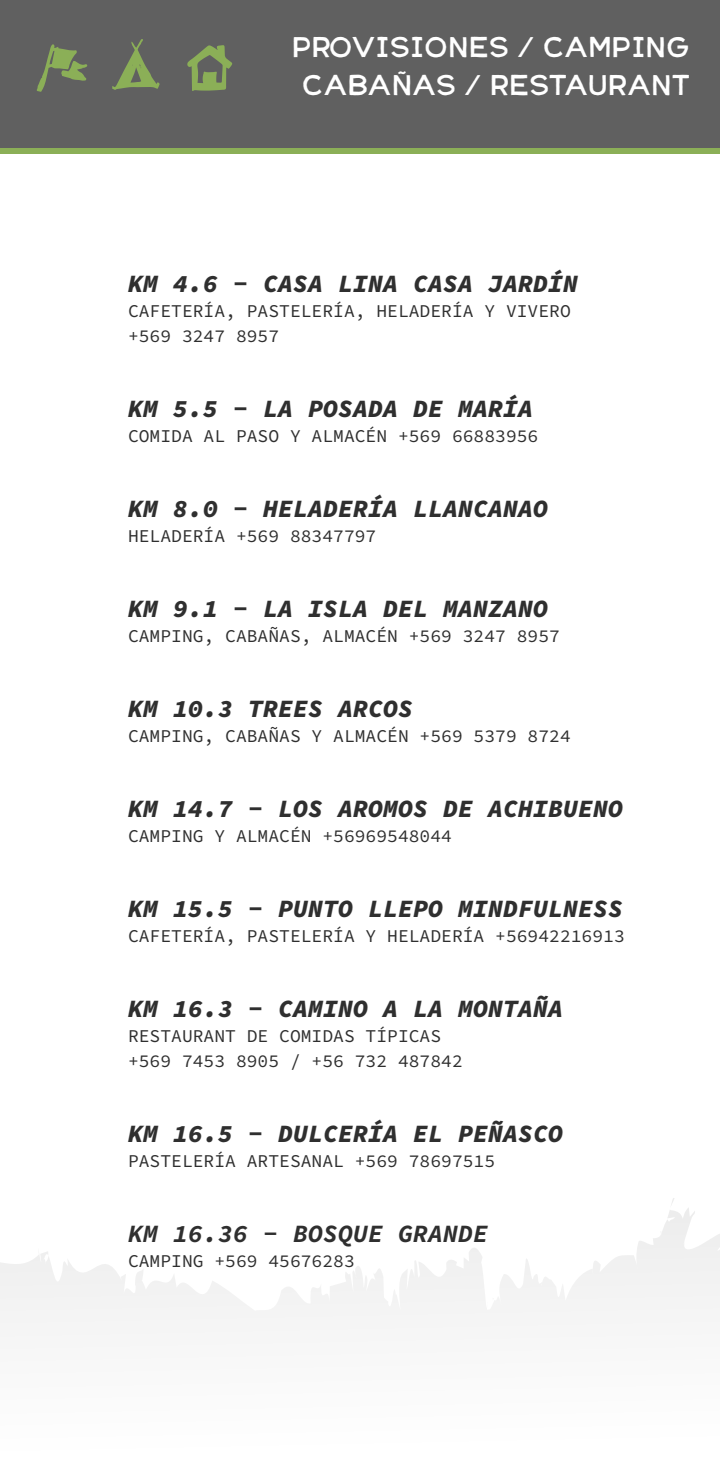
<style>
.page{position:relative;width:720px;height:1480px;background:#fff}
.page>*{position:absolute;margin:0;border:0;box-sizing:border-box;transform-origin:0 0}
.t1{font:27.5px/38.5px "Handpack Sans";color:#fff;text-align:center}
.t2{font:italic 25px "Source Code Variable";color:#2f2f2f}
.t3{font:18px/25px "Source Code Variable";color:#2f2f2f}
</style>
<div class="page">
<div style="left:0;top:1px;width:720px;height:147px;background:#606060"></div>
<svg style="left:112px;top:39px;width:48px;height:51px"></svg>
<svg style="left:37px;top:44px;width:50px;height:48px"></svg>
<div style="left:0;top:148px;width:720px;height:6px;background:#8baf57"></div>
<svg style="left:0;top:1208px;width:720px;height:115px"></svg>
<svg style="left:187px;top:45px;width:45px;height:46px"></svg>
<h1 class="t1" style="left:292px;top:27px;width:400px">PROVISIONES / CAMPING<br>CABAÑAS / RESTAURANT</h1>
<h2 class="t2" style="left:128px;top:266px;width:452px">KM 4.6 - CASA LINA CASA JARDÍN</h2>
<p class="t3" style="left:128px;top:299px;width:444px">CAFETERÍA, PASTELERÍA, HELADERÍA Y VIVERO +569 3247 8957</p>
<h2 class="t2" style="left:128px;top:391px;width:407px">KM 5.5 - LA POSADA DE MARÍA</h2>
<p class="t3" style="left:128px;top:424px;width:412px">COMIDA AL PASO Y ALMACÉN +569 66883956</p>
<h2 class="t2" style="left:128px;top:491px;width:422px">KM 8.0 - HELADERÍA LLANCANAO</h2>
<p class="t3" style="left:128px;top:524px;width:250px">HELADERÍA +569 88347797</p>
<h2 class="t2" style="left:128px;top:591px;width:422px">KM 9.1 - LA ISLA DEL MANZANO</h2>
<p class="t3" style="left:128px;top:624px;width:434px">CAMPING, CABAÑAS, ALMACÉN +569 3247 8957</p>
<h2 class="t2" style="left:128px;top:691px;width:287px">KM 10.3 TREES ARCOS</h2>
<p class="t3" style="left:128px;top:724px;width:444px">CAMPING, CABAÑAS Y ALMACÉN +569 5379 8724</p>
<h2 class="t2" style="left:128px;top:791px;width:497px">KM 14.7 - LOS AROMOS DE ACHIBUENO</h2>
<p class="t3" style="left:128px;top:824px;width:326px">CAMPING Y ALMACÉN +56969548044</p>
<h2 class="t2" style="left:128px;top:891px;width:497px">KM 15.5 - PUNTO LLEPO MINDFULNESS</h2>
<p class="t3" style="left:128px;top:924px;width:498px">CAFETERÍA, PASTELERÍA Y HELADERÍA +56942216913</p>
<h2 class="t2" style="left:128px;top:991px;width:437px">KM 16.3 - CAMINO A LA MONTAÑA</h2>
<p class="t3" style="left:128px;top:1024px;width:336px">RESTAURANT DE COMIDAS TÍPICAS +569 7453 8905 / +56 732 487842</p>
<h2 class="t2" style="left:128px;top:1116px;width:437px">KM 16.5 - DULCERÍA EL PEÑASCO</h2>
<p class="t3" style="left:128px;top:1149px;width:369px">PASTELERÍA ARTESANAL +569 78697515</p>
<h2 class="t2" style="left:128px;top:1216px;width:362px">KM 16.36 - BOSQUE GRANDE</h2>
<p class="t3" style="left:128px;top:1249px;width:228px">CAMPING +569 45676283</p>
</div>
